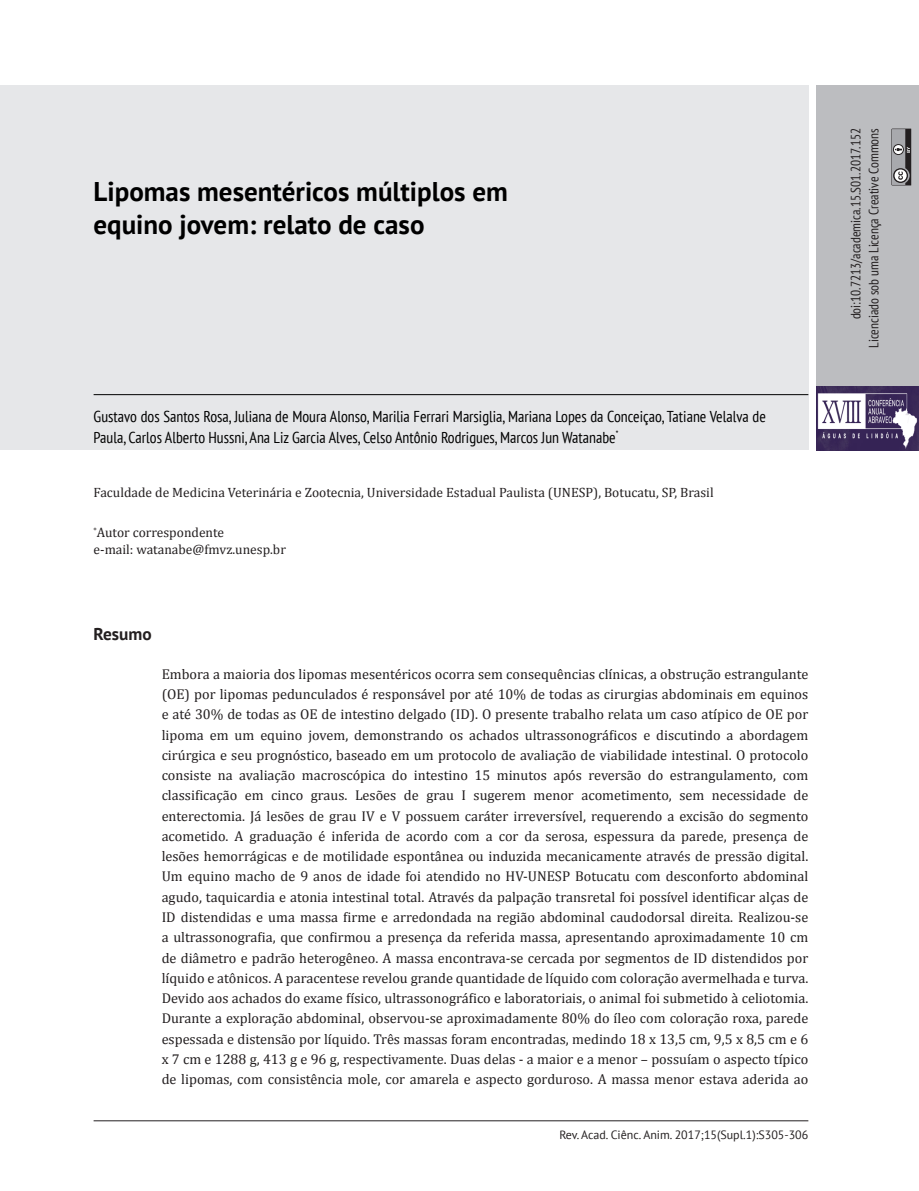
<style>
.page{position:relative;width:919px;height:1191px;background:#fff}
.page>*{position:absolute;margin:0;border:0;box-sizing:border-box;transform-origin:0 0}
.Título_Artigo{font:700 27px/33px "PT Sans";color:#000}
.t1{font:700 17.25px "PT Sans";color:#231f20}
.Nomes_-_Autores{font:condensed 15.75px/20.2px "PT Sans";color:#000}
.Texto_-_Resumo{font:14.25px/20.2px "Cambria";color:#231f20;text-align:justify}
.Corpo_de_texto_-_Rec{font:13.5px "Cambria";color:#231f20}
.t2{font:condensed 13.5px/18px "PT Sans";color:#231f20;text-align:right}
.Rodapé{font:12px "PT Sans";color:#231f20}
</style>
<div class="page">
<hr style="left:94px;top:1120px;width:714px;height:1px;background:#231f20">
<div style="left:0;top:85px;width:808px;height:365px;background:#e6e7e9"></div>
<div style="left:816px;top:85px;width:102px;height:365px;background:#bcbdc0"></div>
<svg style="left:891px;top:129px;width:20px;height:56px"></svg>
<img style="left:816px;top:387px;width:102px;height:63px">
<hr style="left:94px;top:394px;width:714px;height:1px;background:#000">
<p class="Título_Artigo" style="left:94px;top:174px;width:416px">Lipomas mesentéricos múltiplos em equino jovem: relato de caso</p>
<p class="Nomes_-_Autores" style="left:94px;top:406px;width:673px">Gustavo dos Santos Rosa, Juliana de Moura Alonso, Marilia Ferrari Marsiglia, Mariana Lopes da Conceiçao, Tatiane Velalva de<br>Paula, Carlos Alberto Hussni, Ana Liz Garcia Alves, Celso Antônio Rodrigues, Marcos Jun Watanabe<sup>*</sup></p>
<p class="Corpo_de_texto_-_Rec" style="left:94px;top:484px;width:621px">Faculdade de Medicina Veterinária e Zootecnia, Universidade Estadual Paulista (UNESP), Botucatu, SP, Brasil</p>
<p class="Corpo_de_texto_-_Rec" style="left:94px;top:524px;width:132px"><sup>*</sup>Autor correspondente</p>
<p class="Corpo_de_texto_-_Rec" style="left:94px;top:541px;width:194px">e-mail: watanabe@fmvz.unesp.br</p>
<p class="t1" style="left:94px;top:623px;width:60px">Resumo</p>
<p class="Texto_-_Resumo" style="left:162px;top:664px;width:648px">Embora a maioria dos lipomas mesentéricos ocorra sem consequências clínicas, a obstrução estrangulante (OE) por lipomas pedunculados é responsável por até 10% de todas as cirurgias abdominais em equinos e até 30% de todas as OE de intestino delgado (ID). O presente trabalho relata um caso atípico de OE por lipoma em um equino jovem, demonstrando os achados ultrassonográficos e discutindo a abordagem cirúrgica e seu prognóstico, baseado em um protocolo de avaliação de viabilidade intestinal. O protocolo consiste na avaliação macroscópica do intestino 15 minutos após reversão do estrangulamento, com classificação em cinco graus. Lesões de grau I sugerem menor acometimento, sem necessidade de enterectomia. Já lesões de grau IV e V possuem caráter irreversível, requerendo a excisão do segmento acometido. A graduação é inferida de acordo com a cor da serosa, espessura da parede, presença de lesões hemorrágicas e de motilidade espontânea ou induzida mecanicamente através de pressão digital.<br>Um equino macho de 9 anos de idade foi atendido no HV-UNESP Botucatu com desconforto abdominal agudo, taquicardia e atonia intestinal total. Através da palpação transretal foi possível identificar alças de ID distendidas e uma massa firme e arredondada na região abdominal caudodorsal direita. Realizou-se a ultrassonografia, que confirmou a presença da referida massa, apresentando aproximadamente 10 cm de diâmetro e padrão heterogêneo. A massa encontrava-se cercada por segmentos de ID distendidos por líquido e atônicos. A paracentese revelou grande quantidade de líquido com coloração avermelhada e turva.<br>Devido aos achados do exame físico, ultrassonográfico e laboratoriais, o animal foi submetido à celiotomia.<br>Durante a exploração abdominal, observou-se aproximadamente 80% do íleo com coloração roxa, parede espessada e distensão por líquido. Três massas foram encontradas, medindo 18 x 13,5 cm, 9,5 x 8,5 cm e 6 x 7 cm e 1288 g, 413 g e 96 g, respectivamente. Duas delas - a maior e a menor – possuíam o aspecto típico de lipomas, com consistência mole, cor amarela e aspecto gorduroso. A massa menor estava aderida ao</p>
<p class="Rodapé" style="left:559px;top:1126px;width:250px">Rev. Acad. Ciênc. Anim. 2017;15(Supl.1):S305-306</p>
<p class="t2" style="left:846px;top:348px;width:221px;rotate:-90deg">doi:10.7213/academica.15.S01.2017.152<br>Licenciado sob uma Licença Creative Commons</p>
</div>
